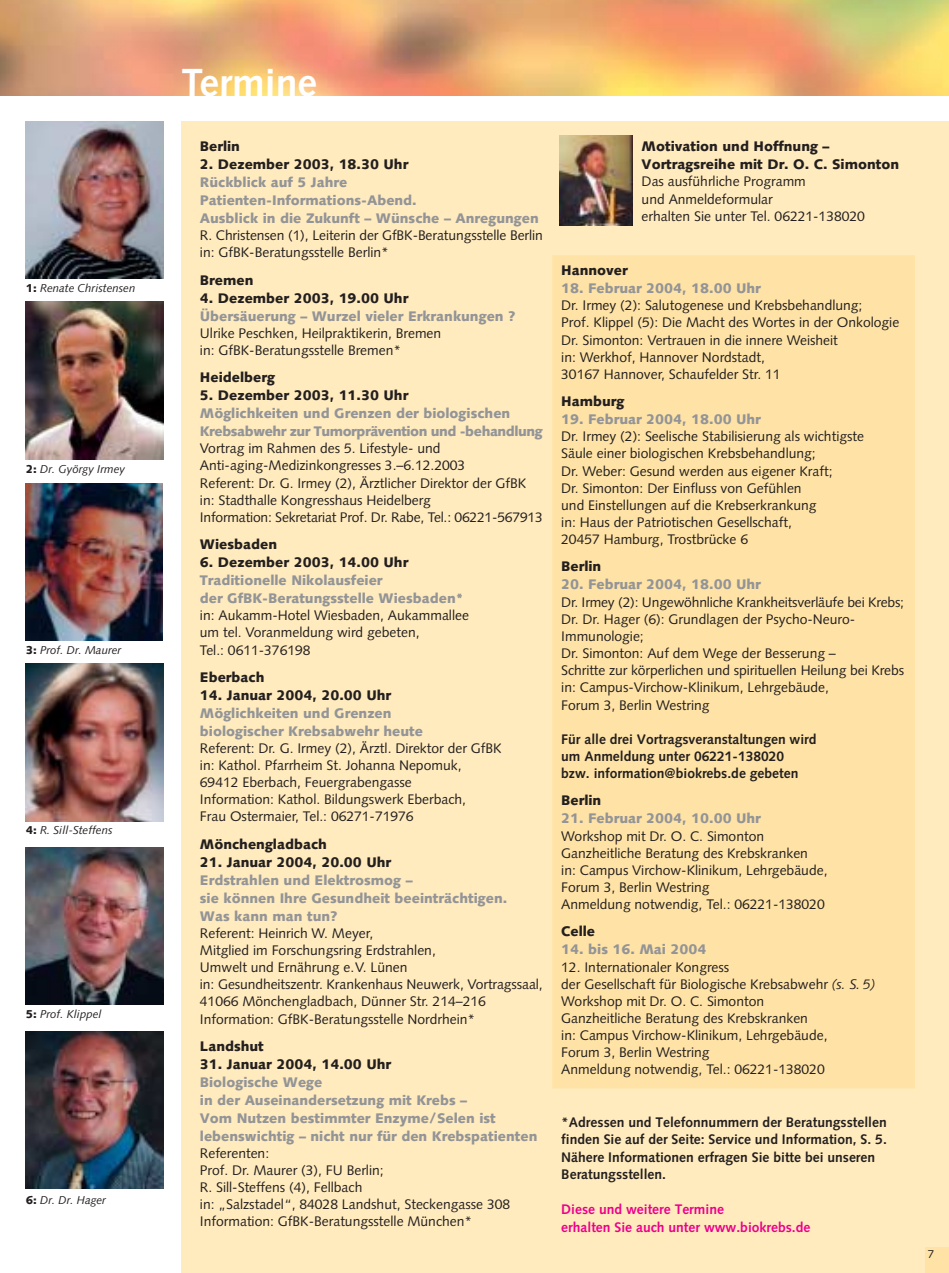
<style>
.page{position:relative;width:949px;height:1273px;background:#fff}
.page>*{position:absolute;margin:0;border:0;box-sizing:border-box;transform-origin:0 0}
.t1{font:700 39.2px "Syntax";color:#fff}
.t2{font:13.83px/17.2px "Syntax";color:#231f1f}
.t3{font:900 13.83px/18px "Syntax";color:#939497}
.t4{font:900 13.83px/18px "Syntax";color:#231f1f}
.t5{font:700 13.83px/17.2px "Syntax";color:#231f1f}
.t6{font:900 13.83px/18px "Syntax";letter-spacing:-.03em;color:#939497}
.t7{font:700 13.83px/17.2px "Syntax";color:#ed008b}
.t8{font:italic 11.38px "Syntax";color:#231f1f}
.t9{font:11.38px "Syntax";color:#231f1f}
.s1{font-weight:900;font-style:normal}
.s2{font-style:italic}
</style>
<div class="page">
<div style="left:181px;top:122px;width:768px;height:1151px;background:#ffebbe"></div>
<div style="left:552px;top:255px;width:363px;height:833px;background:#ffe3a6"></div>
<img style="left:1px;top:0;width:948px;height:96px">
<div style="left:925px;top:1247px;width:24px;height:26px;background:#ffe3a6"></div>
<img style="left:26px;top:121px;width:137px;height:157px">
<img style="left:26px;top:302px;width:137px;height:157px">
<img style="left:26px;top:483px;width:136px;height:158px">
<img style="left:26px;top:664px;width:137px;height:157px">
<img style="left:26px;top:847px;width:137px;height:158px">
<img style="left:26px;top:1031px;width:137px;height:158px">
<img style="left:560px;top:136px;width:72px;height:90px">
<p class="t8" style="left:26px;top:283px;width:111px"><span class="s1">1:</span> Renate Christensen</p>
<p class="t8" style="left:26px;top:465px;width:101px"><span class="s1">2:</span> Dr. György Irmey</p>
<p class="t8" style="left:26px;top:645px;width:97px"><span class="s1">3:</span> Prof. Dr. Maurer</p>
<p class="t8" style="left:26px;top:826px;width:88px"><span class="s1">4:</span> R. Sill-Steffens</p>
<p class="t8" style="left:26px;top:1010px;width:77px"><span class="s1">5:</span> Prof. Klippel</p>
<p class="t8" style="left:26px;top:1195px;width:82px"><span class="s1">6:</span> Dr. Dr. Hager</p>
<h1 class="t1" style="left:181px;top:67px;width:137px">Termine</h1>
<p class="t4" style="left:200px;top:139px;width:42px">Berlin</p>
<p class="t4" style="left:200px;top:157px;width:210px">2. Dezember 2003, 18.30 Uhr</p>
<p class="t3" style="left:200px;top:175px;width:340px">Rückblick auf 5 Jahre<br>Patienten-Informations-Abend.<br>Ausblick in die Zukunft – Wünsche – Anregungen</p>
<p class="t2" style="left:200px;top:228px;width:344px">R. Christensen (1), Leiterin der GfBK-Beratungsstelle Berlin in: GfBK-Beratungsstelle Berlin*</p>
<p class="t4" style="left:200px;top:272px;width:55px">Bremen</p>
<p class="t4" style="left:200px;top:290px;width:210px">4. Dezember 2003, 19.00 Uhr</p>
<p class="t3" style="left:200px;top:308px;width:317px">Übersäuerung – Wurzel vieler Erkrankungen ?</p>
<p class="t2" style="left:200px;top:326px;width:243px">Ulrike Peschken, Heilpraktikerin, Bremen in: GfBK-Beratungsstelle Bremen*</p>
<p class="t4" style="left:200px;top:370px;width:77px">Heidelberg</p>
<p class="t4" style="left:200px;top:388px;width:210px">5. Dezember 2003, 11.30 Uhr</p>
<p class="t6" style="left:200px;top:406px;width:344px">Möglichkeiten und Grenzen der biologischen<br>Krebsabwehr zur Tumorprävention und -behandlung</p>
<p class="t2" style="left:200px;top:441px;width:344px">Vortrag im Rahmen des 5. Lifestyle- und Anti-aging-Medizinkongresses 3.–6.12.2003<br>Referent: Dr. G. Irmey (2), Ärztlicher Direktor der GfBK in: Stadthalle Kongresshaus Heidelberg<br>Information: Sekretariat Prof. Dr. Rabe, Tel.: 06221-567913</p>
<p class="t4" style="left:200px;top:537px;width:79px">Wiesbaden</p>
<p class="t4" style="left:200px;top:555px;width:210px">6. Dezember 2003, 14.00 Uhr</p>
<p class="t3" style="left:200px;top:573px;width:265px">Traditionelle Nikolausfeier<br>der GfBK-Beratungsstelle Wiesbaden*</p>
<p class="t2" style="left:200px;top:608px;width:271px">in: Aukamm-Hotel Wiesbaden, Aukammallee um tel. Voranmeldung wird gebeten,<br>Tel.: 0611-376198</p>
<p class="t4" style="left:200px;top:669px;width:66px">Eberbach</p>
<p class="t4" style="left:200px;top:687px;width:193px">14. Januar 2004, 20.00 Uhr</p>
<p class="t3" style="left:200px;top:705px;width:225px">Möglichkeiten und Grenzen biologischer Krebsabwehr heute</p>
<p class="t2" style="left:200px;top:741px;width:303px">Referent: Dr. G. Irmey (2), Ärztl. Direktor der GfBK in: Kathol. Pfarrheim St. Johanna Nepomuk, 69412 Eberbach, Feuergrabengasse<br>Information: Kathol. Bildungswerk Eberbach,<br>Frau Ostermaier, Tel.: 06271-71976</p>
<p class="t4" style="left:200px;top:836px;width:129px">Mönchengladbach</p>
<p class="t4" style="left:200px;top:854px;width:193px">21. Januar 2004, 20.00 Uhr</p>
<p class="t3" style="left:200px;top:872px;width:309px">Erdstrahlen und Elektrosmog –<br>sie können Ihre Gesundheit beeinträchtigen.<br>Was kann man tun?</p>
<p class="t2" style="left:200px;top:926px;width:344px">Referent: Heinrich W. Meyer,<br>Mitglied im Forschungsring Erdstrahlen,<br>Umwelt und Ernährung e.V. Lünen<br>in: Gesundheitszentr. Krankenhaus Neuwerk, Vortragssaal, 41066 Mönchengladbach, Dünner Str. 214–216<br>Information: GfBK-Beratungsstelle Nordrhein*</p>
<p class="t4" style="left:200px;top:1038px;width:66px">Landshut</p>
<p class="t4" style="left:200px;top:1056px;width:193px">31. Januar 2004, 14.00 Uhr</p>
<p class="t3" style="left:200px;top:1074px;width:339px">Biologische Wege<br>in der Auseinandersetzung mit Krebs –<br>Vom Nutzen bestimmter Enzyme/Selen ist lebenswichtig – nicht nur für den Krebspatienten</p>
<p class="t2" style="left:200px;top:1146px;width:312px">Referenten:<br>Prof. Dr. Maurer (3), FU Berlin;<br>R. Sill-Steffens (4), Fellbach<br>in: „Salzstadel“, 84028 Landshut, Steckengasse 308<br>Information: GfBK-Beratungsstelle München*</p>
<p class="t4" style="left:642px;top:139px;width:259px">Motivation und Hoffnung –<br>Vortragsreihe mit Dr. O. C. Simonton</p>
<p class="t2" style="left:642px;top:174px;width:225px">Das ausführliche Programm<br>und Anmeldeformular<br>erhalten Sie unter Tel. 06221-138020</p>
<p class="t4" style="left:561px;top:263px;width:68px">Hannover</p>
<p class="t3" style="left:561px;top:281px;width:201px">18. Februar 2004, 18.00 Uhr</p>
<p class="t2" style="left:561px;top:298px;width:340px">Dr. Irmey (2): Salutogenese und Krebsbehandlung;<br>Prof. Klippel (5): Die Macht des Wortes in der Onkologie Dr. Simonton: Vertrauen in die innere Weisheit<br>in: Werkhof, Hannover Nordstadt,<br>30167 Hannover, Schaufelder Str. 11</p>
<p class="t4" style="left:561px;top:394px;width:65px">Hamburg</p>
<p class="t3" style="left:561px;top:412px;width:201px">19. Februar 2004, 18.00 Uhr</p>
<p class="t2" style="left:561px;top:429px;width:304px">Dr. Irmey (2): Seelische Stabilisierung als wichtigste Säule einer biologischen Krebsbehandlung;<br>Dr. Weber: Gesund werden aus eigener Kraft;<br>Dr. Simonton: Der Einfluss von Gefühlen<br>und Einstellungen auf die Krebserkrankung<br>in: Haus der Patriotischen Gesellschaft,<br>20457 Hamburg, Trostbrücke 6</p>
<p class="t4" style="left:561px;top:559px;width:42px">Berlin</p>
<p class="t3" style="left:561px;top:577px;width:201px">20. Februar 2004, 18.00 Uhr</p>
<p class="t2" style="left:561px;top:595px;width:344px">Dr. Irmey (2): Ungewöhnliche Krankheitsverläufe bei Krebs; Dr. Dr. Hager (6): Grundlagen der Psycho-Neuro-Immunologie;<br>Dr. Simonton: Auf dem Wege der Besserung –<br>Schritte zur körperlichen und spirituellen Heilung bei Krebs in: Campus-Virchow-Klinikum, Lehrgebäude,<br>Forum 3, Berlin Westring</p>
<p class="t5" style="left:561px;top:732px;width:257px">Für alle drei Vortragsveranstaltungen wird um Anmeldung unter 06221-138020<br>bzw. information@biokrebs.de gebeten</p>
<p class="t4" style="left:561px;top:793px;width:42px">Berlin</p>
<p class="t3" style="left:561px;top:811px;width:201px">21. Februar 2004, 10.00 Uhr</p>
<p class="t2" style="left:561px;top:828px;width:268px">Workshop mit Dr. O. C. Simonton Ganzheitliche Beratung des Krebskranken<br>in: Campus Virchow-Klinikum, Lehrgebäude, Forum 3, Berlin Westring<br>Anmeldung notwendig, Tel.: 06221-138020</p>
<p class="t4" style="left:561px;top:924px;width:35px">Celle</p>
<p class="t3" style="left:561px;top:942px;width:147px">14. bis 16. Mai 2004</p>
<p class="t2" style="left:561px;top:959px;width:316px">12. Internationaler Kongress<br>der Gesellschaft für Biologische Krebsabwehr <span class="s2">(s. S. 5)<br></span>Workshop mit Dr. O. C. Simonton<br>Ganzheitliche Beratung des Krebskranken<br>in: Campus Virchow-Klinikum, Lehrgebäude,<br>Forum 3, Berlin Westring<br>Anmeldung notwendig, Tel.: 06221-138020</p>
<p class="t5" style="left:561px;top:1115px;width:327px">*Adressen und Telefonnummern der Beratungsstellen finden Sie auf der Seite: Service und Information, S. 5.<br>Nähere Informationen erfragen Sie bitte bei unseren Beratungsstellen.</p>
<p class="t7" style="left:561px;top:1202px;width:251px">Diese und weitere Termine<br>erhalten Sie auch unter www.biokrebs.de</p>
<p class="t9" style="left:928px;top:1249px;width:8px">7</p>
</div>
